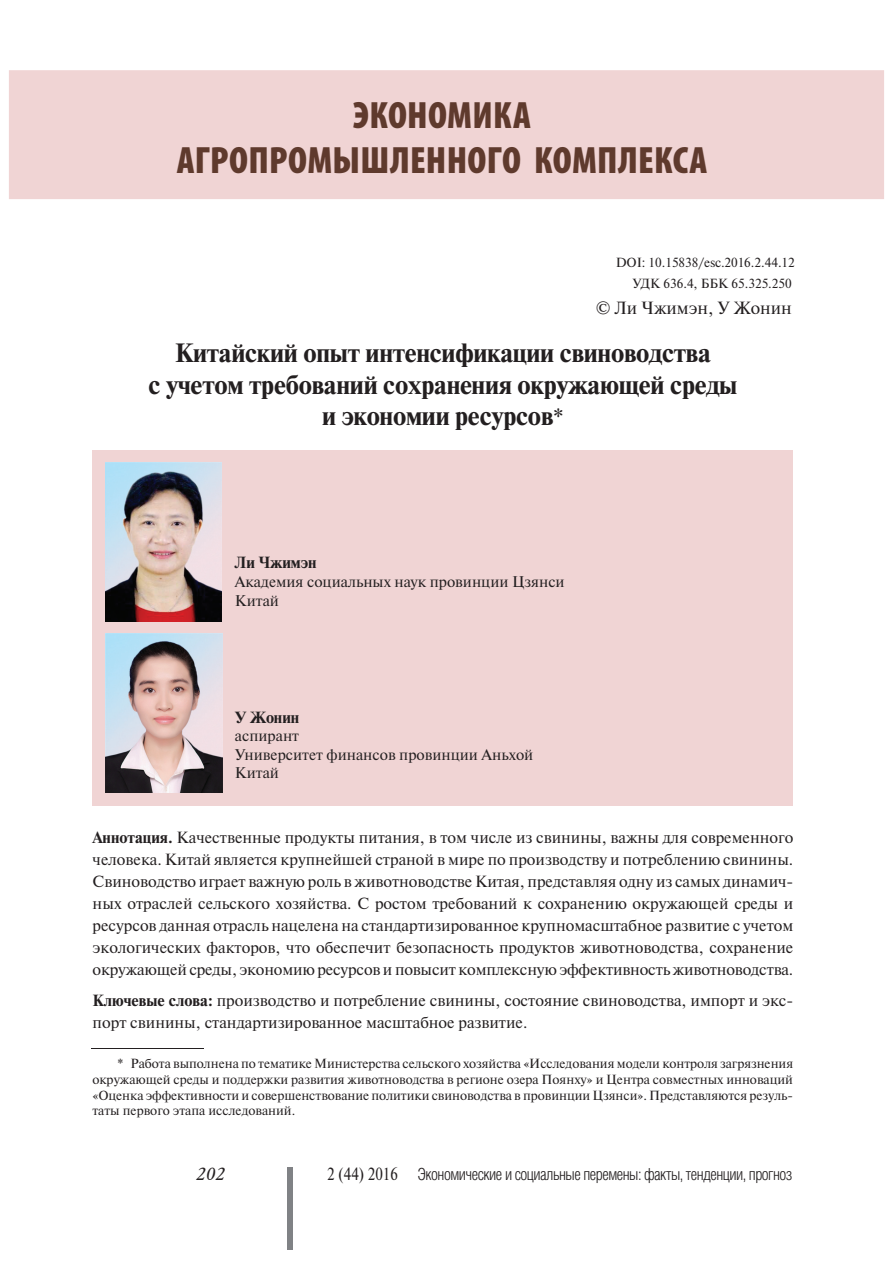
<style>
.page{position:relative;width:893px;height:1263px;background:#fff}
.page>*{position:absolute;margin:0;border:0;box-sizing:border-box;transform-origin:0 0}
.t1{font:900 condensed 38.25px/45.9px "Myriad Pro";letter-spacing:.005em;color:#5f3a2d;text-align:center}
.t2{font:700 26.4px/31.8px "Newton C";letter-spacing:-.01em;color:#231f20;text-align:center}
.t3{font:17.7px "Newton C";color:#231f20}
.t4{font:italic 17.7px "Academy";color:#231f20}
.t5{font:300 16.65px "Helios Cond";letter-spacing:-.03em;color:#231f20}
.t6{font:16.2px/22px "Newton C";color:#231f20;text-align:justify}
.t7{font:700 16.2px "Newton C";color:#231f20}
.t8{font:15.45px/18.5px "Newton C";color:#231f20}
.t9{font:13.2px/15.9px "Newton C";color:#231f20;text-align:right}
.s1{font-family:"Minion Pro"}
.s2{font-weight:400;font-size:23.55px}
.s3{font-weight:700}
.s4{font-family:"Newton C";font-weight:400;font-size:17.7px}
</style>
<div class="page">
<div style="left:287px;top:1167px;width:6px;height:83px;background:#808285"></div>
<div style="left:92px;top:450px;width:701px;height:355px;background:#f0d4d4"></div>
<hr style="left:92px;top:1049px;width:112px;height:1px;background:#231f20">
<img style="left:105px;top:463px;width:117px;height:158px">
<img style="left:106px;top:634px;width:116px;height:158px">
<div style="left:9px;top:70px;width:875px;height:129px;background:#f0d4d4"></div>
<h1 class="t1" style="left:177px;top:96px;width:532px">ЭКОНОМИКА<br>АГРОПРОМЫШЛЕННОГО КОМПЛЕКСА</h1>
<p class="t9" style="left:616px;top:254px;width:181px;line-height:20.1px">DOI: 10.15838/esc<span class="s1">.</span>2016.2.44.12<br>УДК 636.4, ББК 65.325.250</p>
<p class="t3" style="left:596px;top:301px;width:198px">© Ли Чжимэн, У Жонин</p>
<h2 class="t2" style="left:148px;top:339px;width:590px">Китайский опыт интенсификации свиноводства<br>с учетом требований сохранения окружающей среды и экономии ресурсов<span class="s2">*</span></h2>
<p class="t7" style="left:235px;top:557px;width:83px">Ли Чжимэн</p>
<p class="t8" style="left:235px;top:574px;width:331px">Академия социальных наук провинции Цзянси<br>Китай</p>
<p class="t7" style="left:235px;top:711px;width:66px">У Жонин</p>
<p class="t8" style="left:235px;top:728px;width:300px">аспирант<br>Университет финансов провинции Аньхой<br>Китай</p>
<p class="t6" style="left:93px;top:828px;width:702px"><span class="s3">Аннотация.</span> Качественные продукты питания, в том числе из свинины, важны для современного человека. Китай является крупнейшей страной в мире по производству и потреблению свинины.<br>Свиноводство играет важную роль в животноводстве Китая, представляя одну из самых динамич&shy;ных отраслей сельского хозяйства. С ростом требований к сохранению окружающей среды и ресурсов данная отрасль нацелена на стандартизированное крупномасштабное развитие с учетом экологических факторов, что обеспечит безопасность продуктов животноводства, сохранение окружающей среды, экономию ресурсов и повысит комплексную эффективность животноводства.</p>
<p class="t6" style="left:93px;top:990px;width:702px"><span class="s3">Ключевые слова:</span> производство и потребление свинины, состояние свиноводства, импорт и экс&shy;порт свинины, стандартизированное масштабное развитие.</p>
<p class="t9" style="left:92px;top:1056px;width:702px;text-align:justify;text-indent:25px">* Работа выполнена по тематике Министерства сельского хозяйства «Исследования модели контроля загрязнения окружающей среды и поддержки развития животноводства в регионе озера Поянху» и Центра совместных инноваций «Оценка эффективности и совершенствование политики свиноводства в провинции Цзянси». Представляются резуль&shy;таты первого этапа исследований.</p>
<p class="t4" style="left:196px;top:1165px;width:30px">202</p>
<p class="t5" style="left:327px;top:1168px;width:467px"><span class="s4">2 (44) 2016</span> Экономические и социальные перемены: факты, тенденции, прогноз</p>
</div>
